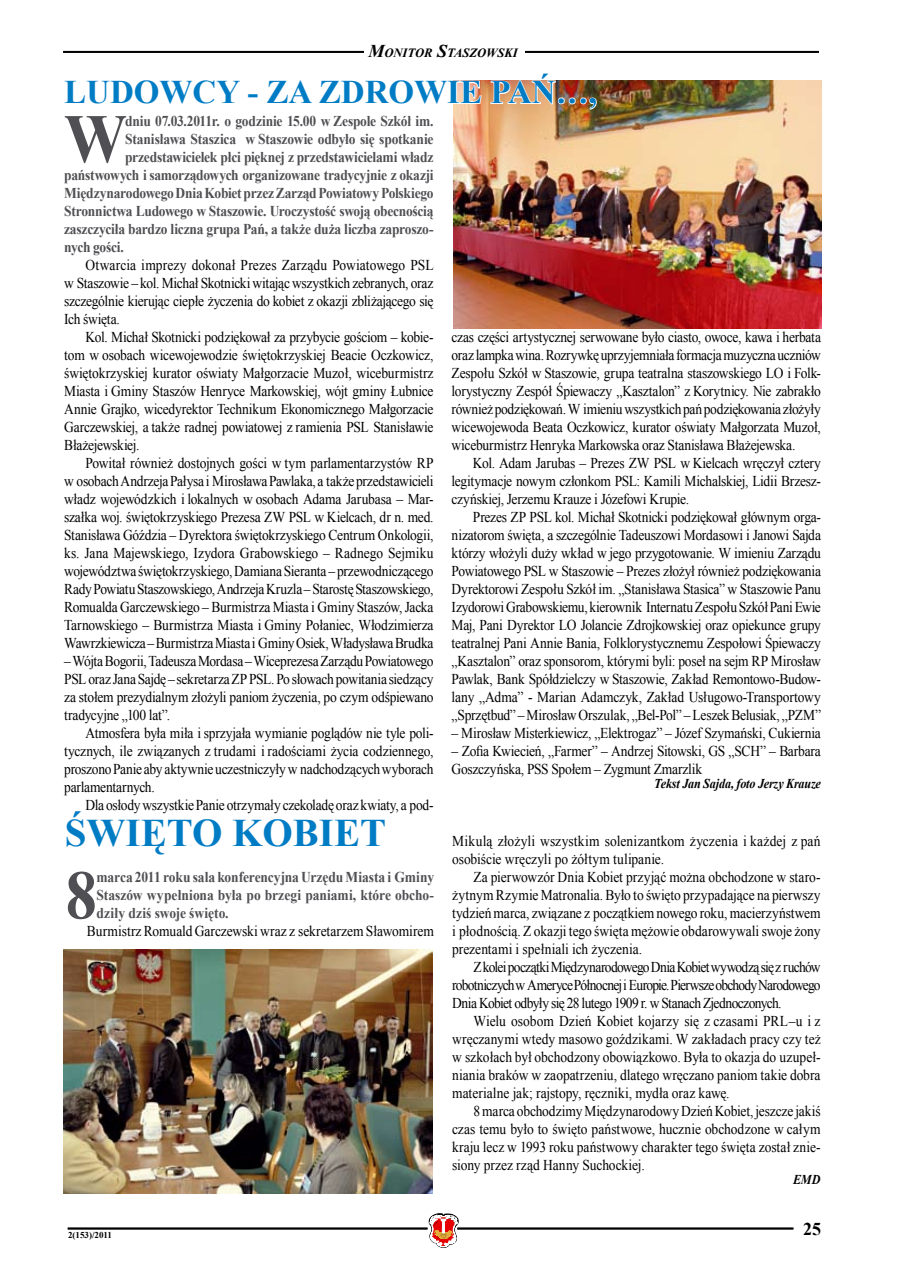
<style>
.page{position:relative;width:904px;height:1276px;background:#fff}
.page>*{position:absolute;margin:0;border:0;box-sizing:border-box;transform-origin:0 0}
.t1{font:700 69.3px "Times New Roman";color:#504f53;scale:.9 1}
.t2{font:700 39px "Times New Roman";color:#007cc5}
.t3{font:700 33px "Times New Roman";color:#007cc5}
.t4{font:700 18px "Times New Roman";color:#000}
.t5{font:15px/18px "Times New Roman";letter-spacing:-.015em;color:#000;text-align:justify;scale:.9 1}
.t6{font:700 15px/18px "Times New Roman";letter-spacing:-.02em;color:#504f53;text-align:justify;scale:.9 1}
.t7{font:15px/18px "Times New Roman";letter-spacing:.005em;color:#000;scale:.9 1}
.t8{font:italic 700 13.5px "Times New Roman";letter-spacing:-.01em;color:#000;scale:.9 1}
.t9{font:italic 700 12.6px "Times New Roman";color:#000}
.t10{font:700 9px "Times New Roman";color:#000}
.s1{font-size:18px}
</style>
<div class="page">
<svg style="left:429px;top:1213px;width:29px;height:34px"></svg>
<hr style="left:457px;top:1227px;width:336px;height:1px;background:#000">
<hr style="left:457px;top:1228px;width:336px;height:1px;background:#000">
<hr style="left:68px;top:1227px;width:359px;height:1px;background:#000">
<hr style="left:68px;top:1228px;width:359px;height:1px;background:#000">
<hr style="left:63px;top:51px;width:756px;height:1px;background:#000">
<hr style="left:63px;top:52px;width:756px;height:1px;background:#000">
<div style="left:364px;top:41px;width:160px;height:21px;background:#fff"></div>
<img style="left:453px;top:81px;width:368px;height:247px">
<img style="left:64px;top:949px;width:368px;height:245px">
<svg style="left:453px;top:80px;width:29px;height:26px"></svg>
<img style="left:490px;top:80px;width:107px;height:31px">
<p class="t9" style="left:368px;top:44px;width:151px"><span class="s1">M</span>onitor <span class="s1">S</span>taszowski</p>
<h3 class="t3" style="left:64px;top:69px;width:98px">Ludowc</h3>
<h3 class="t3" style="left:216px;top:69px;width:173px">y - Za Zdrowi</h3>
<h3 class="t3" style="left:460px;top:69px;width:138px">e Pań…,</h3>
<h1 class="t1" style="left:64px;top:91px;width:71px">W</h1>
<p class="t6" style="left:125px;top:112px;width:344px">dniu 07.03.2011r. o godzinie 15.00 w Zespole Szkół im.</p>
<p class="t6" style="left:125px;top:130px;width:344px">Stanisława Staszica w Staszowie odbyło się spotkanie</p>
<p class="t6" style="left:125px;top:148px;width:344px">przedstawicielek płci pięknej z przedstawicielami władz</p>
<p class="t6" style="left:64px;top:166px;width:412px">państwowych i samorządowych organizowane tradycyjnie z okazji</p>
<p class="t6" style="left:64px;top:184px;width:412px">Międzynarodowego Dnia Kobiet przez Zarząd Powiatowy Polskiego</p>
<p class="t6" style="left:64px;top:202px;width:412px">Stronnictwa Ludowego w Staszowie. Uroczystość swoją obecnością</p>
<p class="t6" style="left:64px;top:220px;width:412px">zaszczyciła bardzo liczna grupa Pań, a także duża liczba zaproszo-</p>
<p class="t6" style="left:64px;top:238px;width:68px">nych gości.</p>
<p class="t5" style="left:64px;top:256px;width:412px;text-indent:21px">Otwarcia imprezy dokonał Prezes Zarządu Powiatowego PSL w Staszowie – kol. Michał Skotnicki witając wszystkich zebranych, oraz szczególnie kierując ciepłe życzenia do kobiet z okazji zbliżającego się Ich święta.</p>
<p class="t5" style="left:64px;top:328px;width:412px;text-indent:21px">Kol. Michał Skotnicki podziękował za przybycie gościom – kobie&shy;tom w osobach wicewojewodzie świętokrzyskiej Beacie Oczkowicz, świętokrzyskiej kurator oświaty Małgorzacie Muzoł, wiceburmistrz Miasta i Gminy Staszów Henryce Markowskiej, wójt gminy Łubnice Annie Grajko, wicedyrektor Technikum Ekonomicznego Małgorzacie Garczewskiej, a także radnej powiatowej z ramienia PSL Stanisławie Błażejewskiej.</p>
<p class="t5" style="left:64px;top:454px;width:412px;text-indent:21px">Powitał również dostojnych gości w tym parlamentarzystów RP w osobach Andrzeja Pałysa i Mirosława Pawlaka, a także przedstawicieli władz wojewódzkich i lokalnych w osobach Adama Jarubasa – Mar&shy;szałka woj. świętokrzyskiego Prezesa ZW PSL w Kielcach, dr n. med.<br>Stanisława Góździa – Dyrektora świętokrzyskiego Centrum Onkologii, ks. Jana Majewskiego, Izydora Grabowskiego – Radnego Sejmiku województwa świętokrzyskiego, Damiana Sieranta – przewodniczącego Rady Powiatu Staszowskiego, Andrzeja Kruzla – Starostę Staszowskiego, Romualda Garczewskiego – Burmistrza Miasta i Gminy Staszów, Jacka Tarnowskiego – Burmistrza Miasta i Gminy Połaniec, Włodzimierza Wawrzkiewicza – Burmistrza Miasta i Gminy Osiek, Władysława Brudka</p>
<p class="t5" style="left:64px;top:652px;width:412px">– Wójta Bogorii, Tadeusza Mordasa – Wiceprezesa Zarządu Powiatowego PSL oraz Jana Sajdę – sekretarza ZP PSL. Po słowach powitania siedzący za stołem prezydialnym złożyli paniom życzenia, po czym odśpiewano tradycyjne „100 lat”.</p>
<p class="t5" style="left:64px;top:724px;width:412px;text-indent:21px">Atmosfera była miła i sprzyjała wymianie poglądów nie tyle poli&shy;tycznych, ile związanych z trudami i radościami życia codziennego, proszono Panie aby aktywnie uczestniczyły w nadchodzących wyborach parlamentarnych.</p>
<p class="t5" style="left:85px;top:796px;width:388px">Dla osłody wszystkie Panie otrzymały czekoladę oraz kwiaty, a pod-</p>
<h2 class="t2" style="left:65px;top:806px;width:26px">świ</h2>
<h2 class="t2" style="left:141px;top:806px;width:118px">ęto kobi</h2>
<h2 class="t2" style="left:334px;top:806px;width:54px">et</h2>
<h1 class="t1" style="left:66px;top:847px;width:36px">8</h1>
<p class="t6" style="left:96px;top:868px;width:377px">marca 2011 roku sala konferencyjna Urzędu Miasta i Gminy Staszów wypełniona była po brzegi paniami, które obcho&shy;dziły dziś swoje święto.</p>
<p class="t5" style="left:87px;top:922px;width:387px">Burmistrz Romuald Garczewski wraz z sekretarzem Sławomirem</p>
<p class="t10" style="left:68px;top:1229px;width:46px">2(153)/2011</p>
<p class="t5" style="left:451px;top:328px;width:412px">czas części artystycznej serwowane było ciasto, owoce, kawa i herbata oraz lampka wina. Rozrywkę uprzyjemniała formacja muzyczna uczniów Zespołu Szkół w Staszowie, grupa teatralna staszowskiego LO i Folk&shy;lorystyczny Zespół Śpiewaczy „Kasztalon” z Korytnicy. Nie zabrakło również podziękowań. W imieniu wszystkich pań podziękowania złożyły wicewojewoda Beata Oczkowicz, kurator oświaty Małgorzata Muzoł, wiceburmistrz Henryka Markowska oraz Stanisława Błażejewska.</p>
<p class="t5" style="left:451px;top:454px;width:412px;text-indent:21px">Kol. Adam Jarubas – Prezes ZW PSL w Kielcach wręczył cztery legitymacje nowym członkom PSL: Kamili Michalskiej, Lidii Brzesz&shy;czyńskiej, Jerzemu Krauze i Józefowi Krupie.</p>
<p class="t5" style="left:451px;top:508px;width:412px;text-indent:21px">Prezes ZP PSL kol. Michał Skotnicki podziękował głównym orga&shy;nizatorom święta, a szczególnie Tadeuszowi Mordasowi i Janowi Sajda którzy włożyli duży wkład w jego przygotowanie. W imieniu Zarządu Powiatowego PSL w Staszowie – Prezes złożył również podziękowania Dyrektorowi Zespołu Szkół im. „Stanisława Stasica” w Staszowie Panu Izydorowi Grabowskiemu, kierownik Internatu Zespołu Szkół Pani Ewie Maj, Pani Dyrektor LO Jolancie Zdrojkowskiej oraz opiekunce grupy teatralnej Pani Annie Bania, Folklorystycznemu Zespołowi Śpiewaczy „Kasztalon” oraz sponsorom, którymi byli: poseł na sejm RP Mirosław Pawlak, Bank Spółdzielczy w Staszowie, Zakład Remontowo-Budow&shy;lany „Adma” - Marian Adamczyk, Zakład Usługowo-Transportowy „Sprzętbud” – Mirosław Orszulak, „Bel-Pol” – Leszek Belusiak, „PZM”</p>
<p class="t5" style="left:451px;top:724px;width:412px">– Mirosław Misterkiewicz, „Elektrogaz” – Józef Szymański, Cukiernia</p>
<p class="t5" style="left:451px;top:742px;width:412px">– Zofia Kwiecień, „Farmer” – Andrzej Sitowski, GS „SCH” – Barbara<br>Goszczyńska, PSS Społem – Zygmunt Zmarzlik</p>
<p class="t8" style="left:654px;top:774px;width:187px">Tekst Jan Sajda, foto Jerzy Krauze</p>
<p class="t7" style="left:452px;top:832px;width:411px">Mikulą złożyli wszystkim solenizantkom życzenia i każdej z pań osobiście wręczyli po żółtym tulipanie.</p>
<p class="t5" style="left:452px;top:868px;width:411px;text-indent:21px">Za pierwowzór Dnia Kobiet przyjąć można obchodzone w staro&shy;żytnym Rzymie Matronalia. Było to święto przypadające na pierwszy tydzień marca, związane z początkiem nowego roku, macierzyństwem i płodnością. Z okazji tego święta mężowie obdarowywali swoje żony prezentami i spełniali ich życzenia.</p>
<p class="t5" style="left:452px;top:958px;width:411px;text-indent:21px">Z kolei początki Międzynarodowego Dnia Kobiet wywodzą się z ruchów robotniczych w Ameryce Północnej i Europie. Pierwsze obchody Narodowego Dnia Kobiet odbyły się 28 lutego 1909 r. w Stanach Zjednoczonych.</p>
<p class="t5" style="left:452px;top:1012px;width:411px;text-indent:21px">Wielu osobom Dzień Kobiet kojarzy się z czasami PRL–u i z wręczanymi wtedy masowo goździkami. W zakładach pracy czy też w szkołach był obchodzony obowiązkowo. Była to okazja do uzupeł&shy;niania braków w zaopatrzeniu, dlatego wręczano paniom takie dobra materialne jak; rajstopy, ręczniki, mydła oraz kawę.</p>
<p class="t5" style="left:452px;top:1102px;width:411px;text-indent:21px">8 marca obchodzimy Międzynarodowy Dzień Kobiet, jeszcze jakiś czas temu było to święto państwowe, hucznie obchodzone w całym kraju lecz w 1993 roku państwowy charakter tego święta został znie&shy;siony przez rząd Hanny Suchockiej.</p>
<p class="t8" style="left:793px;top:1170px;width:32px">EMD</p>
<p class="t4" style="left:803px;top:1216px;width:19px">25</p>
</div>
